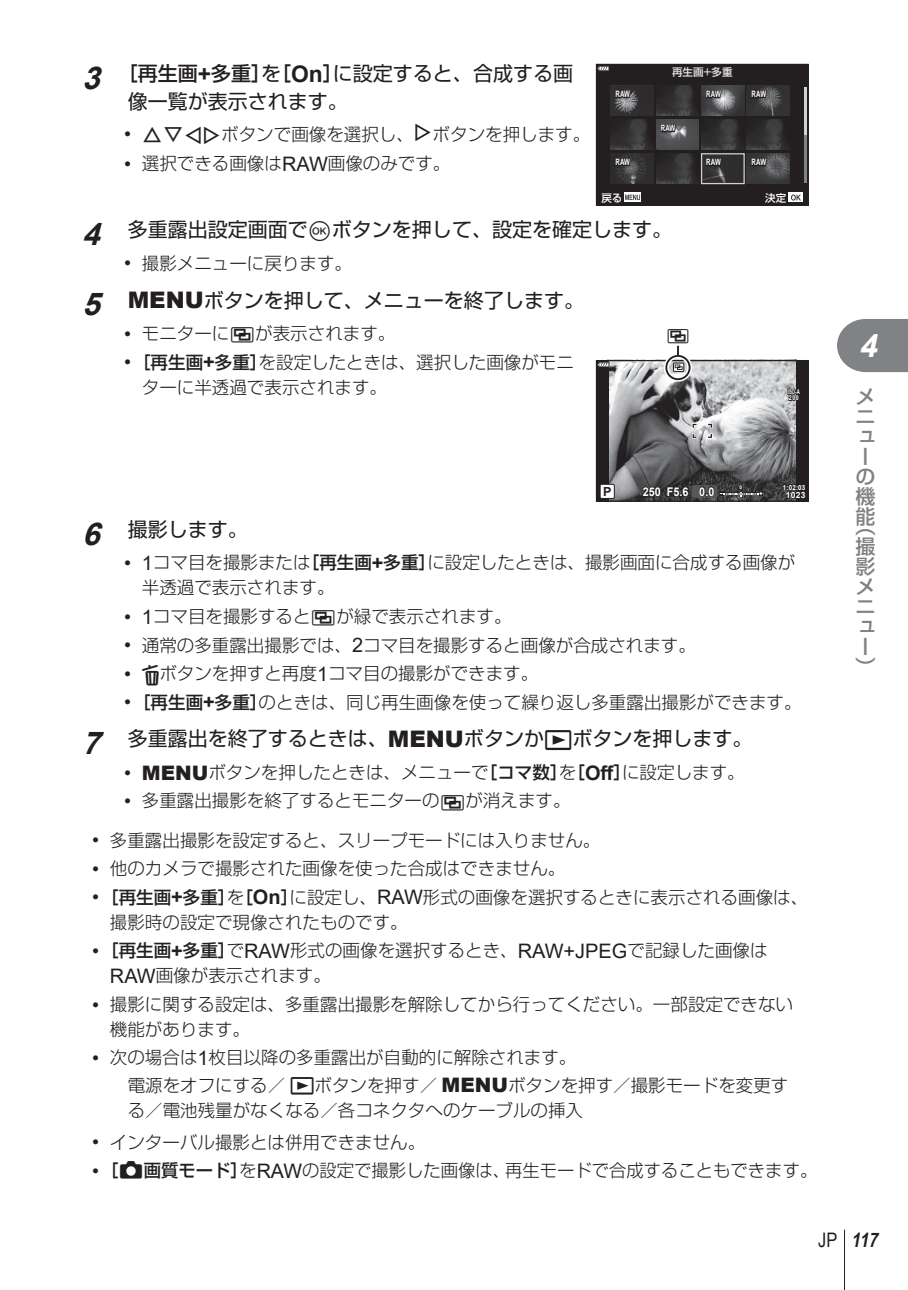
<style>
.page{position:relative;width:908px;height:1290px;background:#fff}
.page>*{position:absolute;margin:0;border:0;box-sizing:border-box;transform-origin:0 0}
.t1{font:italic 700 32.5px "Arial";color:#fff}
.t2{font:20px/27.5px "Shin Go Pro";color:#231f20}
.t3{font:500 20px/20px "Shin Go Pro";color:#808285}
.t4{font:italic 700 20px "Arial Narrow";color:#231f20}
.t5{font:300 17.5px/25px "Shin Go Pro";color:#231f20}
.t6{font:16.25px "olymp 17";color:#231f20}
.t7{font:700 12.5px "Arial";color:#231f20}
.t8{font:700 12px "Arial";color:#fff;scale:.9 1}
.t9{font:500 10.5px "Shin Go Pro";color:#e6e7e9}
.t10{font:500 10.5px "Shin Go Pro";color:#fff}
.t11{font:700 8.75px "Arial";letter-spacing:-.005em;color:#fff;scale:.7 1}
.t12{font:700 8.5px "Arial";color:#fff}
.t13{font:700 7px "Arial";color:#fff;scale:.9 1}
.t14{font:700 6.75px/6px "Arial";letter-spacing:.05em;color:#fff;scale:.64 1}
.t15{font:700 5px "Arial";color:#fff}
.s1{font-family:"Arial";font-weight:700;font-style:italic;font-size:31.25px}
.s2{font-weight:500}
.s3{font-family:"Arial";font-weight:700;font-size:22.75px}
.s4{font-family:"Arial";font-weight:400;font-size:20px}
.s5{font-family:"olympus 15";font-weight:400}
.s6{font-family:"Olympus 7"}
.s7{font-family:"Arial";font-weight:900;font-size:22.75px}
.s8{font-family:"olymp 17";font-weight:400}
.s9{font-family:"Arial";font-weight:700;font-size:20px}
.s10{font-family:"Olympus 8";font-weight:400}
.s11{font-family:"Olympus 1"}
.s12{font-family:"Arial";font-weight:900;font-size:20px}
.s13{font-family:"Olympus 1";font-weight:400}
.s14{font-family:"Olympus 3";font-weight:400}
.s15{font-weight:400;font-style:normal}
</style>
<div class="page">
<svg style="left:837px;top:319px;width:70px;height:53px;background:#8b8d8f"></svg>
<hr style="left:843px;top:1230px;width:1px;height:60px;background:#231f20">
<svg style="left:595px;top:64px;width:213px;height:142px;background:#353334"></svg>
<svg style="left:595px;top:346px;width:213px;height:156px;background:#88888a"></svg>
<p class="t2" style="left:128px;top:58px;width:446px;text-indent:-46px"><span class="s1">3</span> <span class="s2">［再生画</span><span class="s3">+</span><span class="s2">多重］</span>を<span class="s2">［</span><span class="s3">On</span><span class="s2">］</span>に設定すると、合成する画像一覧が表示されます。</p>
<p class="t5" style="left:124px;top:120px;width:467px"><span class="s4">•</span> <span class="s5">FGHI</span>ボタンで画像を選択し、<span class="s5">I</span>ボタンを押します。</p>
<p class="t5" style="left:124px;top:149px;width:328px"><span class="s4">•</span> 選択できる画像は<span class="s4">RAW</span>画像のみです。</p>
<p class="t9" style="left:671px;top:63px;width:62px">再生画+多重</p>
<p class="t11" style="left:615px;top:88px;width:22px">RAW</p>
<p class="t11" style="left:706px;top:88px;width:22px">RAW</p>
<p class="t11" style="left:751px;top:88px;width:22px">RAW</p>
<p class="t11" style="left:660px;top:122px;width:22px">RAW</p>
<p class="t11" style="left:615px;top:156px;width:22px">RAW</p>
<p class="t11" style="left:706px;top:156px;width:22px">RAW</p>
<p class="t11" style="left:751px;top:156px;width:22px">RAW</p>
<p class="t10" style="left:601px;top:189px;width:22px">戻る</p>
<p class="t10" style="left:765px;top:189px;width:22px">決定</p>
<p class="t2" style="left:82px;top:214px;width:591px"><span class="s1">4</span> 多重露出設定画面で<span class="s6">Q</span>ボタンを押して、設定を確定します。</p>
<p class="t5" style="left:124px;top:248px;width:229px"><span class="s4">•</span> 撮影メニューに戻ります。</p>
<p class="t2" style="left:82px;top:284px;width:503px"><span class="s1">5</span> <span class="s7">MENU</span>ボタンを押して、メニューを終了します。</p>
<p class="t5" style="left:124px;top:319px;width:272px"><span class="s4">•</span> モニターに<span class="s8">A</span>が表示されます。</p>
<p class="t5" style="left:142px;top:347px;width:433px;text-indent:-18px"><span class="s4">•</span> <span class="s2">［再生画</span><span class="s9">+</span><span class="s2">多重］</span>を設定したときは、選択した画像がモニターに半透過で表示されます。</p>
<p class="t6" style="left:665px;top:327px;width:25px">A</p>
<p class="t14" style="left:787px;top:389px;width:20px">ISO-A<br>200</p>
<p class="t7" style="left:603px;top:483px;width:10px">P</p>
<p class="t13" style="left:782px;top:482px;width:27px">1:02:03</p>
<p class="t8" style="left:642px;top:483px;width:81px">250 F5.6 0.0</p>
<p class="t15" style="left:739px;top:484px;width:4px">0</p>
<p class="t12" style="left:785px;top:489px;width:21px">1023</p>
<p class="t2" style="left:82px;top:513px;width:167px"><span class="s1">6</span> 撮影します。</p>
<p class="t5" style="left:142px;top:548px;width:654px;text-indent:-18px"><span class="s4">• 1</span>コマ目を撮影または<span class="s2">［再生画</span><span class="s9">+</span><span class="s2">多重］</span>に設定したときは、撮影画面に合成する画像が半透過で表示されます。</p>
<p class="t5" style="left:124px;top:602px;width:389px"><span class="s4">• 1</span>コマ目を撮影すると<span class="s8">A</span>が緑で表示されます。</p>
<p class="t5" style="left:124px;top:630px;width:573px"><span class="s4">•</span> 通常の多重露出撮影では、<span class="s4">2</span>コマ目を撮影すると画像が合成されます。</p>
<p class="t5" style="left:124px;top:659px;width:415px"><span class="s4">•</span> <span class="s10">D</span>ボタンを押すと再度<span class="s4">1</span>コマ目の撮影ができます。</p>
<p class="t5" style="left:124px;top:687px;width:678px"><span class="s4">•</span> <span class="s2">［再生画</span><span class="s9">+</span><span class="s2">多重］</span>のときは、同じ再生画像を使って繰り返し多重露出撮影ができます。</p>
<p class="t2" style="left:82px;top:723px;width:671px"><span class="s1">7</span> 多重露出を終了するときは、<span class="s7">MENU</span>ボタンか<span class="s11">q</span>ボタンを押します。</p>
<p class="t5" style="left:124px;top:757px;width:622px"><span class="s4">•</span> <span class="s12">MENU</span>ボタンを押したときは、メニューで<span class="s2">［コマ数］</span>を<span class="s2">［</span><span class="s9">Off</span><span class="s2">］</span>に設定します。</p>
<p class="t5" style="left:124px;top:786px;width:447px"><span class="s4">•</span> 多重露出撮影を終了するとモニターの<span class="s8">A</span>が消えます。</p>
<p class="t5" style="left:92px;top:825px;width:509px"><span class="s4">•</span> 多重露出撮影を設定すると、スリープモードには入りません。</p>
<p class="t5" style="left:92px;top:854px;width:474px"><span class="s4">•</span> 他のカメラで撮影された画像を使った合成はできません。</p>
<p class="t5" style="left:110px;top:882px;width:699px;text-indent:-18px"><span class="s4">•</span> <span class="s2">［再生画</span><span class="s9">+</span><span class="s2">多重］</span>を<span class="s2">［</span><span class="s9">On</span><span class="s2">］</span>に設定し、<span class="s4">RAW</span>形式の画像を選択するときに表示される画像は、撮影時の設定で現像されたものです。</p>
<p class="t5" style="left:110px;top:936px;width:659px;text-indent:-18px"><span class="s4">•</span> <span class="s2">［再生画</span><span class="s9">+</span><span class="s2">多重］</span>で<span class="s4">RAW</span>形式の画像を選択するとき、<span class="s4">RAW+JPEG</span>で記録した画像は<br><span class="s4">RAW</span>画像が表示されます。</p>
<p class="t5" style="left:110px;top:989px;width:684px;text-indent:-18px"><span class="s4">•</span> 撮影に関する設定は、多重露出撮影を解除してから行ってください。一部設定できない機能があります。</p>
<p class="t5" style="left:128px;top:1042px;width:662px;line-height:27.2px;text-indent:-35px"><span class="s4">•</span> 次の場合は<span class="s4">1</span>枚目以降の多重露出が自動的に解除されます。<br>電源をオフにする／ <span class="s13">q</span>ボタンを押す／ <span class="s12">MENU</span>ボタンを押す／撮影モードを変更す</p>
<p class="t5" style="left:128px;top:1095px;width:456px">る／電池残量がなくなる／各コネクタへのケーブルの挿入</p>
<p class="t5" style="left:92px;top:1127px;width:334px"><span class="s4">•</span> インターバル撮影とは併用できません。</p>
<p class="t5" style="left:92px;top:1156px;width:726px"><span class="s4">•</span> <span class="s2">［</span><span class="s14">K</span><span class="s2">画質モード］</span>を<span class="s4">RAW</span>の設定で撮影した画像は、再生モードで合成することもできます。</p>
<h1 class="t1" style="left:859px;top:324px;width:20px">4</h1>
<p class="t3" style="left:855px;top:384px;width:21px">メニューの機能</p>
<p class="t3" style="left:855px;top:514px;width:21px">（撮影メニュー）</p>
<p class="t4" style="left:817px;top:1225px;width:66px"><span class="s15">JP</span> 117</p>
</div>
